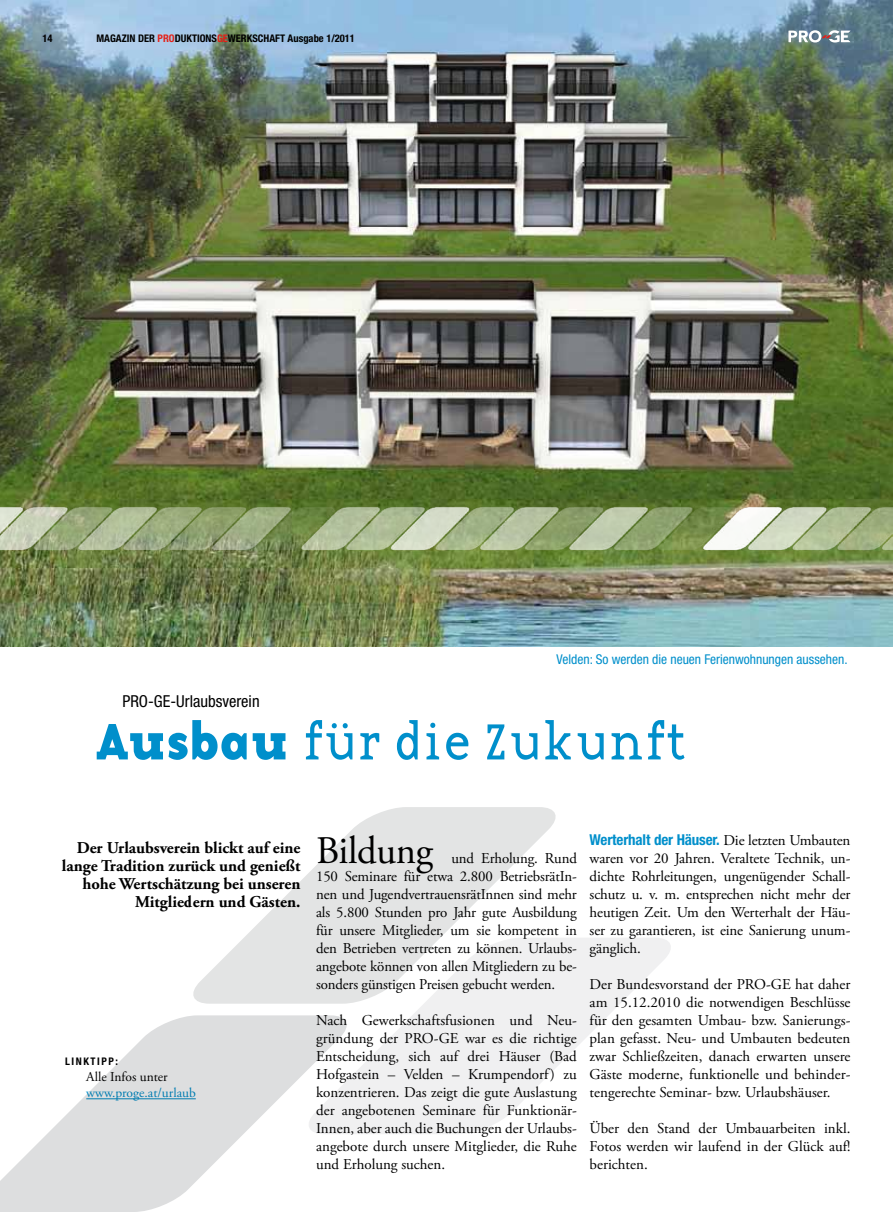
<style>
.page{position:relative;width:893px;height:1212px;background:#fff}
.page>*{position:absolute;margin:0;border:0;box-sizing:border-box;transform-origin:0 0}
.t1{font:52.5px "Base Twelve Serif";letter-spacing:-.01em;color:#008fcb;scale:.96 1}
.t2{font:39px "Adobe Garamond Pro";letter-spacing:-.01em;color:#000}
.t3{font:700 16.5px/18px "Adobe Garamond Pro";color:#000;text-align:right}
.t4{font:condensed 16.5px "Helvetica Neue LT Std";color:#000}
.t5{font:15px/18px "Adobe Garamond Pro";color:#000;text-align:justify}
.t6{font:700 condensed 15px "Helvetica Neue LT Std";letter-spacing:-.01em;color:#008fcb}
.t7{font:condensed 13.5px "Helvetica Neue LT Std";color:#008fcb}
.t8{font:13.5px "Adobe Garamond Pro";color:#008fcb}
.t9{font:13.5px "Adobe Garamond Pro";color:#000}
.t10{font:700 condensed 10.5px "Helvetica Neue LT Std";color:#000}
.s1{color:#e32119}
.s2{font-family:"Base Twelve Serif B"}
.s3{font-family:"Adobe Garamond Pro";font-weight:400;font-stretch:normal;color:#000}
</style>
<div class="page">
<svg style="left:348px;top:938px;width:323px;height:196px;fill:#f0f0f1"></svg>
<svg style="left:0;top:1015px;width:348px;height:197px;fill:#dddedf"></svg>
<svg style="left:193px;top:807px;width:364px;height:197px;fill:#e3e4e4"></svg>
<img style="left:0;top:0;width:893px;height:646px">
<svg style="left:788px;top:30px;width:62px;height:13px"></svg>
<img style="left:0;top:493px;width:893px;height:68px">
<p class="t10" style="left:43px;top:32px;width:12px">14</p>
<p class="t10" style="left:97px;top:32px;width:260px">MAGAZIN DER <span class="s1">PRO</span>DUKTIONS<span class="s1">GE</span>WERKSCHAFT Ausgabe 1/2011</p>
<p class="t7" style="left:557px;top:652px;width:292px">Velden: So werden die neuen Ferienwohnungen aussehen.</p>
<p class="t4" style="left:122px;top:691px;width:139px">PRO-GE-Urlaubsverein</p>
<h1 class="t1" style="left:97px;top:709px;width:615px"><span class="s2">Ausbau</span> für die Zukunft</h1>
<p class="t3" style="left:62px;top:839px;width:240px">Der Urlaubsverein blickt auf eine lange Tradition zurück und genießt hohe Wertschätzung bei unseren<br>Mitgliedern und Gästen.</p>
<p class="t10" style="left:65px;top:1055px;width:8px">Linktipp</p>
<p class="t10" style="left:116px;top:1055px;width:4px">:</p>
<p class="t9" style="left:86px;top:1069px;width:83px">Alle Infos unter</p>
<p class="t8" style="left:86px;top:1085px;width:111px">www.proge.at/urlaub</p>
<h2 class="t2" style="left:316px;top:828px;width:118px">Bildung</h2>
<p class="t5" style="left:316px;top:850px;width:262px;text-indent:135px">und Erholung. Rund 150 Seminare für etwa 2.800 BetriebsrätIn&shy;nen und JugendvertrauensrätInnen sind mehr als 5.800 Stunden pro Jahr gute Ausbildung für unsere Mitglieder, um sie kompetent in den Betrieben vertreten zu können. Urlaubs&shy;angebote können von allen Mitgliedern zu be&shy;sonders günstigen Preisen gebucht werden.</p>
<p class="t5" style="left:316px;top:1012px;width:262px">Nach Gewerkschaftsfusionen und Neu&shy;gründung der PRO-GE war es die richtige Entscheidung, sich auf drei Häuser (Bad Hofgastein – Velden – Krumpendorf) zu konzentrieren. Das zeigt die gute Auslastung der angebotenen Seminare für Funktionär-Innen, aber auch die Buchungen der Urlaubs&shy;angebote durch unsere Mitglieder, die Ruhe und Erholung suchen.</p>
<p class="t6" style="left:590px;top:831px;width:262px">Werterhalt der Häuser. <span class="s3">Die letzten Umbauten</span></p>
<p class="t5" style="left:590px;top:850px;width:262px">waren vor 20 Jahren. Veraltete Technik, un&shy;dichte Rohrleitungen, ungenügender Schall&shy;schutz u. v. m. entsprechen nicht mehr der heutigen Zeit. Um den Werterhalt der Häu&shy;ser zu garantieren, ist eine Sanierung unum&shy;gänglich.</p>
<p class="t5" style="left:590px;top:976px;width:262px">Der Bundesvorstand der PRO-GE hat daher am 15.12.2010 die notwendigen Beschlüsse für den gesamten Umbau- bzw. Sanierungs&shy;plan gefasst. Neu- und Umbauten bedeuten zwar Schließzeiten, danach erwarten unsere Gäste moderne, funktionelle und behinder&shy;tengerechte Seminar- bzw. Urlaubshäuser.</p>
<p class="t5" style="left:590px;top:1120px;width:262px">Über den Stand der Umbauarbeiten inkl.<br>Fotos werden wir laufend in der Glück auf! berichten.</p>
</div>
